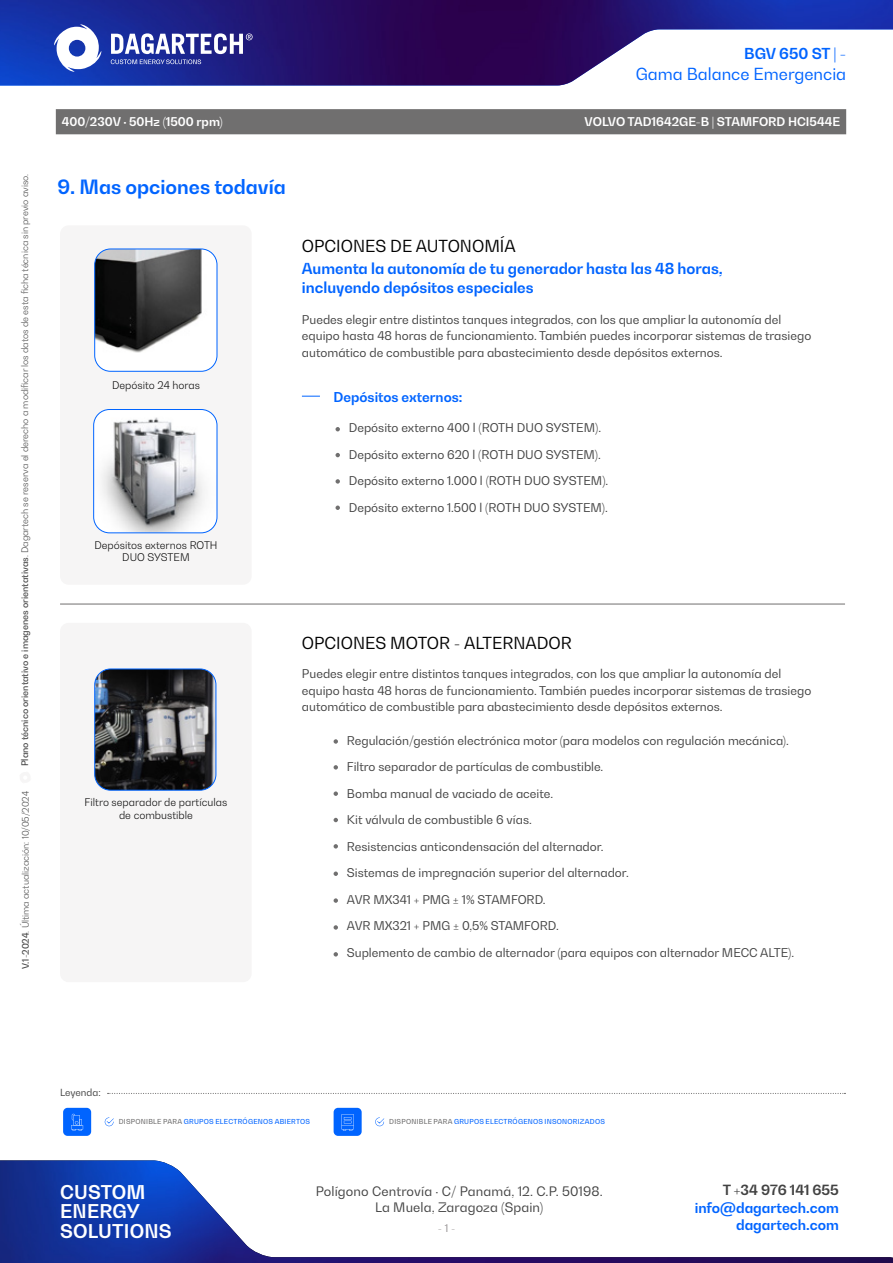
<style>
.page{position:relative;width:893px;height:1263px;background:#fff}
.page>*{position:absolute;margin:0;border:0;box-sizing:border-box;transform-origin:0 0}
.t1{font:700 19.5px "Bw Gradual";color:#0064ff}
.t2{font:700 18.75px/19.4px "Bw Gradual";letter-spacing:.01em;color:#fff}
.t3{font:16.5px "Bw Gradual";color:#000}
.t4{font:16.5px "Bw Gradual";color:#0064ff}
.t5{font:700 15px/19.5px "Bw Gradual";color:#0064ff}
.t6{font:700 13.95px "Bw Gradual";color:#0064ff}
.t7{font:700 13.95px "Bw Gradual";color:#424242}
.t8{font:700 13.5px "Bw Gradual";color:#0064ff}
.t9{font:12.9px/16.2px "Bw Gradual";letter-spacing:.01em;color:#424242;text-align:center}
.t10{font:12px/16.5px "Bw Gradual";color:#424242}
.t11{font:700 12px "Bw Gradual";color:#fff}
.t12{font:300 10.5px/12.6px "Bw Gradual";color:#000;text-align:center}
.t13{font:10.5px "Bw Gradual";color:#949091}
.t14{font:9.75px "Bw Gradual";letter-spacing:-.005em;color:#424242}
.t15{font:300 9px "Bw Gradual";color:#424242}
.t16{font:500 6.75px "Bw Gradual";letter-spacing:.035em;color:#0064ff}
.s1{font-weight:500}
.s2{color:#706f6f}
</style>
<div class="page">
<img style="left:0;top:1160px;width:893px;height:103px">
<img style="left:0;top:0;width:893px;height:85px">
<svg style="left:111px;top:33px;width:142px;height:31px"></svg>
<svg style="left:54px;top:24px;width:47px;height:48px"></svg>
<svg style="left:108px;top:1093px;width:737px;height:1px"></svg>
<div style="left:334px;top:1108px;width:28px;height:28px;background:#0064ff;border-radius:4px"></div>
<svg style="left:342px;top:1114px;width:12px;height:17px"></svg>
<svg style="left:375px;top:1117px;width:9px;height:9px"></svg>
<div style="left:63px;top:1108px;width:28px;height:28px;background:#0064ff;border-radius:4px"></div>
<svg style="left:105px;top:1117px;width:9px;height:9px"></svg>
<svg style="left:72px;top:1114px;width:10px;height:16px"></svg>
<div style="left:60px;top:225px;width:192px;height:360px;background:#f6f5f5;border-radius:9px"></div>
<div style="left:60px;top:623px;width:192px;height:359px;background:#f6f5f5;border-radius:9px"></div>
<img style="left:95px;top:249px;width:122px;height:122px">
<div style="left:95px;top:249px;width:122px;height:122px;border:1px solid #0064ff;border-radius:16px"></div>
<img style="left:94px;top:409px;width:123px;height:124px">
<div style="left:93px;top:409px;width:124px;height:124px;border:1px solid #0064ff;border-radius:16px"></div>
<svg style="left:302px;top:396px;width:18px;height:1px"></svg>
<svg style="left:335px;top:427px;width:5px;height:4px"></svg>
<svg style="left:334px;top:739px;width:4px;height:5px"></svg>
<svg style="left:335px;top:453px;width:5px;height:4px"></svg>
<svg style="left:334px;top:765px;width:4px;height:4px"></svg>
<svg style="left:335px;top:479px;width:5px;height:5px"></svg>
<svg style="left:334px;top:791px;width:4px;height:5px"></svg>
<svg style="left:334px;top:818px;width:4px;height:4px"></svg>
<svg style="left:334px;top:844px;width:4px;height:4px"></svg>
<svg style="left:334px;top:871px;width:4px;height:5px"></svg>
<svg style="left:334px;top:925px;width:4px;height:5px"></svg>
<svg style="left:334px;top:898px;width:4px;height:5px"></svg>
<svg style="left:334px;top:952px;width:4px;height:4px"></svg>
<svg style="left:335px;top:505px;width:5px;height:5px"></svg>
<hr style="left:60px;top:604px;width:785px;height:1px;background:#706f6f">
<img style="left:95px;top:669px;width:121px;height:121px">
<div style="left:95px;top:669px;width:121px;height:121px;border:1px solid #0064ff;border-radius:16px"></div>
<div style="left:56px;top:109px;width:790px;height:25px;background:#706f6f"></div>
<p class="t5" style="left:744px;top:44px;width:103px">BGV 650 ST | -</p>
<h3 class="t4" style="left:636px;top:63px;width:212px">Gama Balance Emergencia</h3>
<p class="t11" style="left:62px;top:114px;width:162px">400/230V · 50Hz (1500 rpm)</p>
<p class="t11" style="left:585px;top:114px;width:257px">VOLVO TAD1642GE-B | STAMFORD HCI544E</p>
<p class="t15" style="left:19px;top:766px;width:594px;rotate:-90deg"><span class="s1">Plano técnico orientativo e imagenes orientativas</span>. Dagartech se reserva el derecho a modificar los datos de esta ficha técnica sin previo aviso.</p>
<h1 class="t1" style="left:58px;top:174px;width:230px">9. Mas opciones todavía</h1>
<p class="t12" style="left:112px;top:379px;width:89px">Depósito 24 horas</p>
<p class="t12" style="left:94px;top:538px;width:125px">Depósitos externos ROTH<br>DUO SYSTEM</p>
<p class="t15" style="left:20px;top:969px;width:180px;rotate:-90deg"><span class="s1">V.1-2024</span>. Última actualización: 10/05/2024</p>
<p class="t12" style="left:85px;top:796px;width:144px">Filtro separador de partículas de combustible</p>
<h3 class="t3" style="left:302px;top:235px;width:215px">OPCIONES DE AUTONOMÍA</h3>
<p class="t5" style="left:302px;top:258px;width:422px">Aumenta la autonomía de tu generador hasta las 48 horas, incluyendo depósitos especiales</p>
<p class="t10" style="left:302px;top:311px;width:511px">Puedes elegir entre distintos tanques integrados, con los que ampliar la autonomía del equipo hasta 48 horas de funcionamiento. También puedes incorporar sistemas de trasiego automático de combustible para abastecimiento desde depósitos externos.</p>
<p class="t8" style="left:334px;top:388px;width:130px">Depósitos externos:</p>
<p class="t10" style="left:349px;top:419px;width:254px">Depósito externo 400 l (ROTH DUO SYSTEM).</p>
<p class="t10" style="left:349px;top:446px;width:254px">Depósito externo 620 l (ROTH DUO SYSTEM).</p>
<p class="t10" style="left:349px;top:473px;width:261px">Depósito externo 1.000 l (ROTH DUO SYSTEM).</p>
<p class="t10" style="left:349px;top:499px;width:261px">Depósito externo 1.500 l (ROTH DUO SYSTEM).</p>
<h3 class="t3" style="left:302px;top:632px;width:271px">OPCIONES MOTOR - ALTERNADOR</h3>
<p class="t10" style="left:302px;top:665px;width:511px">Puedes elegir entre distintos tanques integrados, con los que ampliar la autonomía del equipo hasta 48 horas de funcionamiento. También puedes incorporar sistemas de trasiego automático de combustible para abastecimiento desde depósitos externos.</p>
<p class="t10" style="left:347px;top:732px;width:443px">Regulación/gestión electrónica motor (para modelos con regulación mecánica).</p>
<p class="t10" style="left:347px;top:758px;width:258px">Filtro separador de partículas de combustible.</p>
<p class="t10" style="left:347px;top:785px;width:208px">Bomba manual de vaciado de aceite.</p>
<p class="t10" style="left:347px;top:811px;width:186px">Kit válvula de combustible 6 vías.</p>
<p class="t10" style="left:347px;top:838px;width:258px">Resistencias anticondensación del alternador.</p>
<p class="t10" style="left:347px;top:864px;width:283px">Sistemas de impregnación superior del alternador.</p>
<p class="t10" style="left:347px;top:891px;width:200px">AVR MX341 + PMG ± 1% STAMFORD.</p>
<p class="t10" style="left:347px;top:917px;width:213px">AVR MX321 + PMG ± 0,5% STAMFORD.</p>
<p class="t10" style="left:347px;top:944px;width:449px">Suplemento de cambio de alternador (para equipos con alternador MECC ALTE).</p>
<p class="t14" style="left:60px;top:1086px;width:42px">Leyenda:</p>
<p class="t16" style="left:119px;top:1117px;width:193px"><span class="s2">DISPONIBLE PARA</span> GRUPOS ELECTRÓGENOS ABIERTOS</p>
<p class="t16" style="left:389px;top:1117px;width:217px"><span class="s2">DISPONIBLE PARA</span> GRUPOS ELECTRÓGENOS INSONORIZADOS</p>
<h2 class="t2" style="left:60px;top:1182px;width:113px">CUSTOM<br>ENERGY<br>SOLUTIONS</h2>
<p class="t9" style="left:316px;top:1182px;width:288px">Polígono Centrovía · C/ Panamá, 12. C.P. 50198.<br>La Muela, Zaragoza (Spain)</p>
<p class="t13" style="left:438px;top:1221px;width:19px">- 1 -</p>
<p class="t7" style="left:723px;top:1180px;width:118px">T +34 976 141 655</p>
<p class="t6" style="left:695px;top:1199px;width:146px">info@dagartech.com</p>
<p class="t6" style="left:736px;top:1215px;width:104px">dagartech.com</p>
</div>
